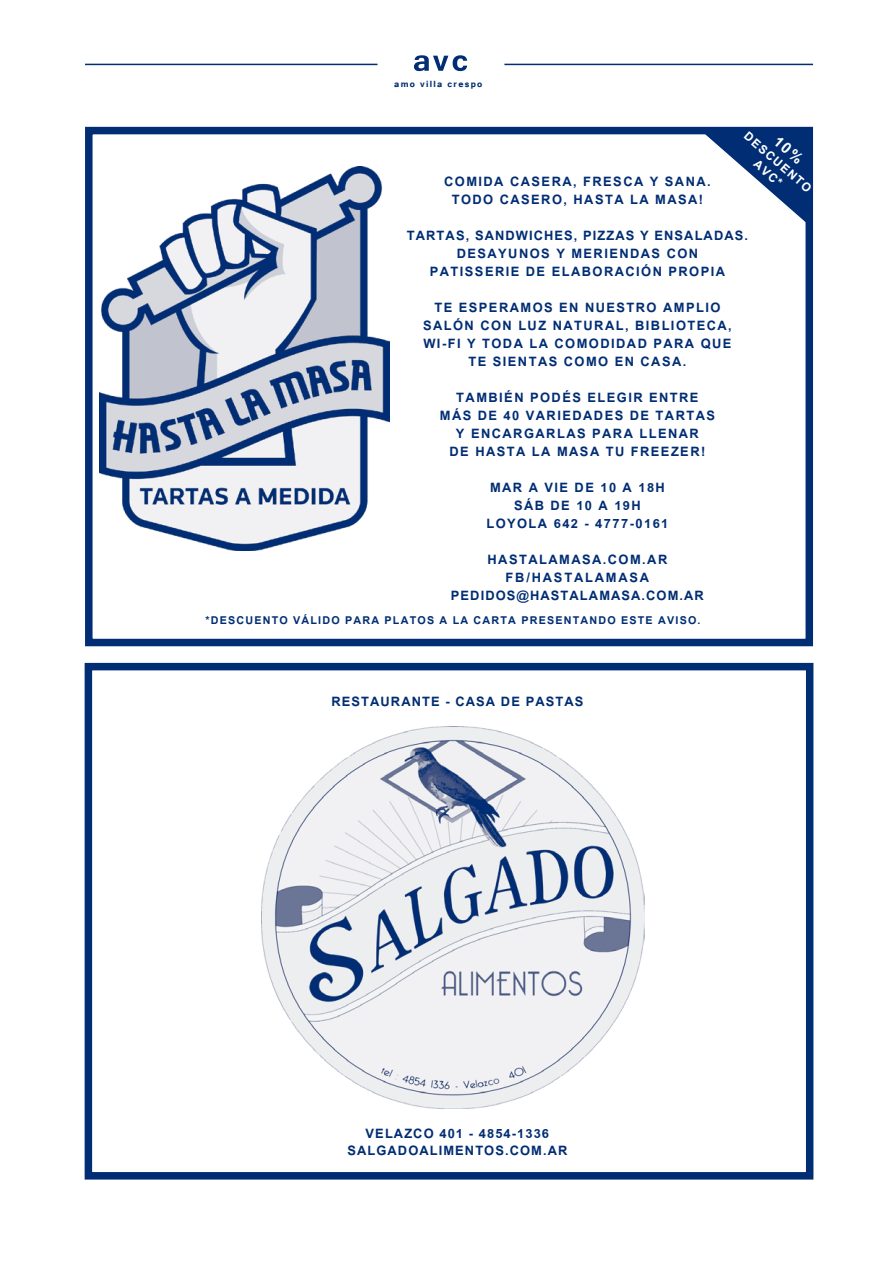
<style>
.page{position:relative;width:893px;height:1263px;background:#fff}
.page>*{position:absolute;margin:0;border:0;box-sizing:border-box;transform-origin:0 0}
.t1{font:700 18px/18px "Utsaah";letter-spacing:.08em;color:#002d73;text-align:center}
.t2{font:700 18px/16.2px "Utsaah";letter-spacing:.06em;color:#002d73;text-align:center}
.t3{font:700 16.5px "Utsaah";color:#fff}
.t4{font:700 15px "Utsaah";letter-spacing:.08em;color:#002d73}
.t5{font:700 11.1px "Tunga";letter-spacing:.12em;color:#002d73}
</style>
<div class="page">
<hr style="left:85px;top:64px;width:292px;height:1px;background:#002d73">
<hr style="left:504px;top:64px;width:309px;height:1px;background:#002d73">
<svg style="left:414px;top:55px;width:53px;height:16px"></svg>
<img style="left:100px;top:166px;width:289px;height:384px">
<div style="left:85px;top:127px;width:728px;height:519px;border:8px solid #002d73"></div>
<div style="left:85px;top:663px;width:728px;height:516px;border:8px solid #002d73"></div>
<img style="left:262px;top:727px;width:382px;height:382px">
<svg style="left:703px;top:133px;width:108px;height:94px"></svg>
<p class="t5" style="left:394px;top:77px;width:90px">amo villa crespo</p>
<p class="t3" style="left:751px;top:128px;width:86px;rotate:41deg">DESCUENTO</p>
<p class="t3" style="left:761px;top:156px;width:35px;rotate:41deg">AVC*</p>
<p class="t1" style="left:444px;top:173px;width:268px">COMIDA CASERA, FRESCA Y SANA.<br>TODO CASERO, HASTA LA MASA!</p>
<p class="t1" style="left:407px;top:227px;width:343px">TARTAS, SANDWICHES, PIZZAS Y ENSALADAS.<br>DESAYUNOS Y MERIENDAS CON<br>PATISSERIE DE ELABORACIÓN PROPIA</p>
<p class="t1" style="left:423px;top:299px;width:310px">TE ESPERAMOS EN NUESTRO AMPLIO<br>SALÓN CON LUZ NATURAL, BIBLIOTECA,<br>WI-FI Y TODA LA COMODIDAD PARA QUE<br>TE SIENTAS COMO EN CASA.</p>
<p class="t1" style="left:440px;top:389px;width:277px">TAMBIÉN PODÉS ELEGIR ENTRE<br>MÁS DE 40 VARIEDADES DE TARTAS<br>Y ENCARGARLAS PARA LLENAR<br>DE HASTA LA MASA TU FREEZER!</p>
<p class="t1" style="left:486px;top:479px;width:184px">MAR A VIE DE 10 A 18H<br>SÁB DE 10 A 19H<br>LOYOLA 642 - 4777-0161</p>
<p class="t1" style="left:451px;top:551px;width:254px">HASTALAMASA.COM.AR<br>FB/HASTALAMASA<br>PEDIDOS@HASTALAMASA.COM.AR</p>
<p class="t4" style="left:205px;top:613px;width:497px">*DESCUENTO VÁLIDO PARA PLATOS A LA CARTA PRESENTANDO ESTE AVISO.</p>
<p class="t2" style="left:331px;top:694px;width:253px">RESTAURANTE - CASA DE PASTAS</p>
<p class="t2" style="left:347px;top:1127px;width:221px">VELAZCO 401 - 4854-1336<br>SALGADOALIMENTOS.COM.AR</p>
</div>
